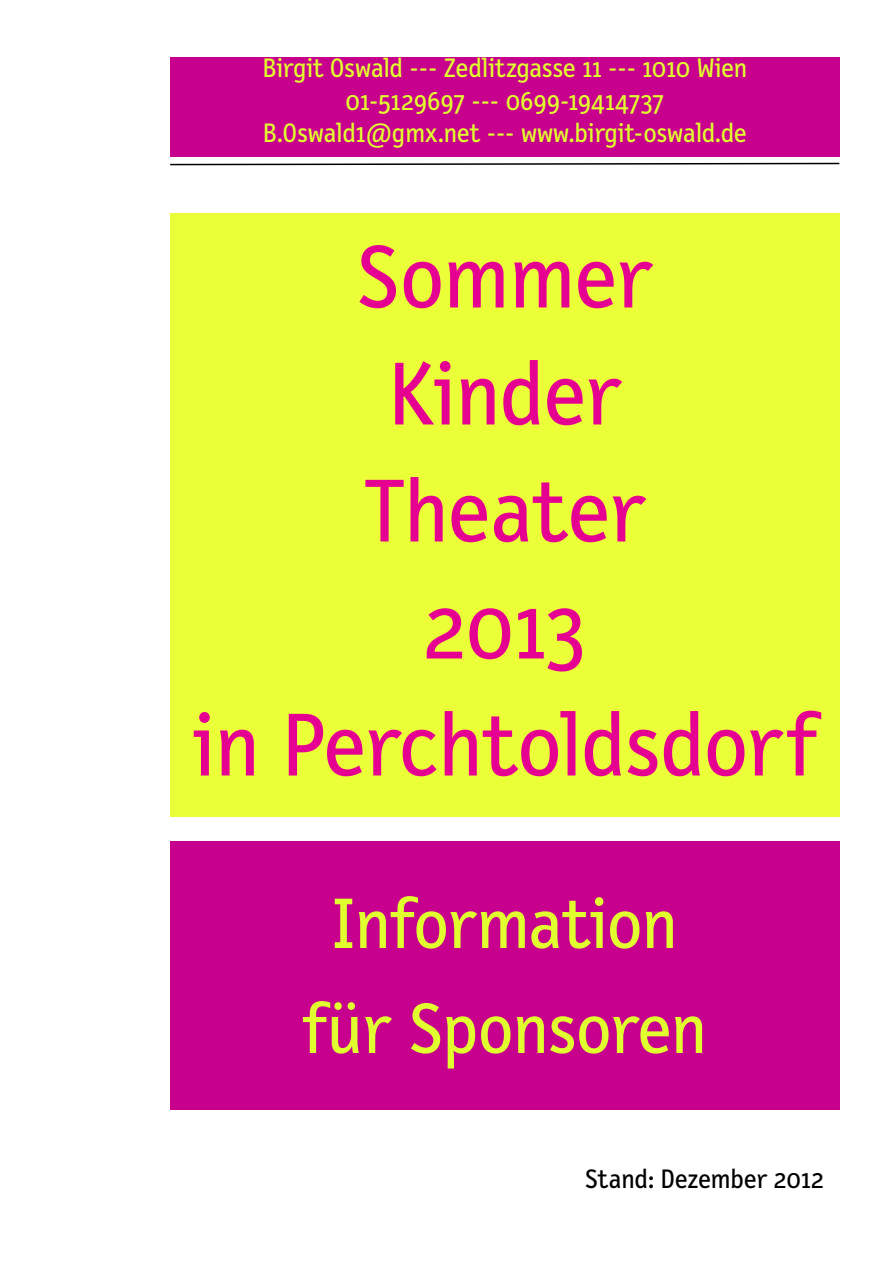
<style>
.page{position:relative;width:893px;height:1263px;background:#fff}
.page>*{position:absolute;margin:0;border:0;box-sizing:border-box;transform-origin:0 0}
.t1{font:90px/117px "Letter Gothic Text";color:#e60091;text-align:center}
.t2{font:72px/105px "Letter Gothic Text";color:#e1ff2e;text-align:center}
.t3{font:27px/32.4px "Letter Gothic Text";color:#e1ff2e;text-align:center}
.t4{font:27px "Letter Gothic Text";color:#000}
</style>
<div class="page">
<div style="left:170px;top:57px;width:669px;height:99px;background:#c7008d"></div>
<div style="left:170px;top:213px;width:669px;height:603px;background:#ebff38"></div>
<div style="left:170px;top:842px;width:669px;height:268px;background:#c7008d"></div>
<svg style="left:170px;top:162px;width:670px;height:4px"></svg>
<p class="t3" style="left:262px;top:54px;width:486px">Birgit Oswald --- Zedlitzgasse 11 --- 1010 Wien<br>01-5129697 --- 0699-19414737<br>B.Oswald1@gmx.net --- www.birgit-oswald.de</p>
<h1 class="t1" style="left:193px;top:226px;width:626px">Sommer<br>Kinder<br>Theater<br>2013<br>in Perchtoldsdorf</h1>
<h2 class="t2" style="left:303px;top:877px;width:405px">Information für Sponsoren</h2>
<p class="t4" style="left:585px;top:1168px;width:240px">Stand: Dezember 2012</p>
</div>
